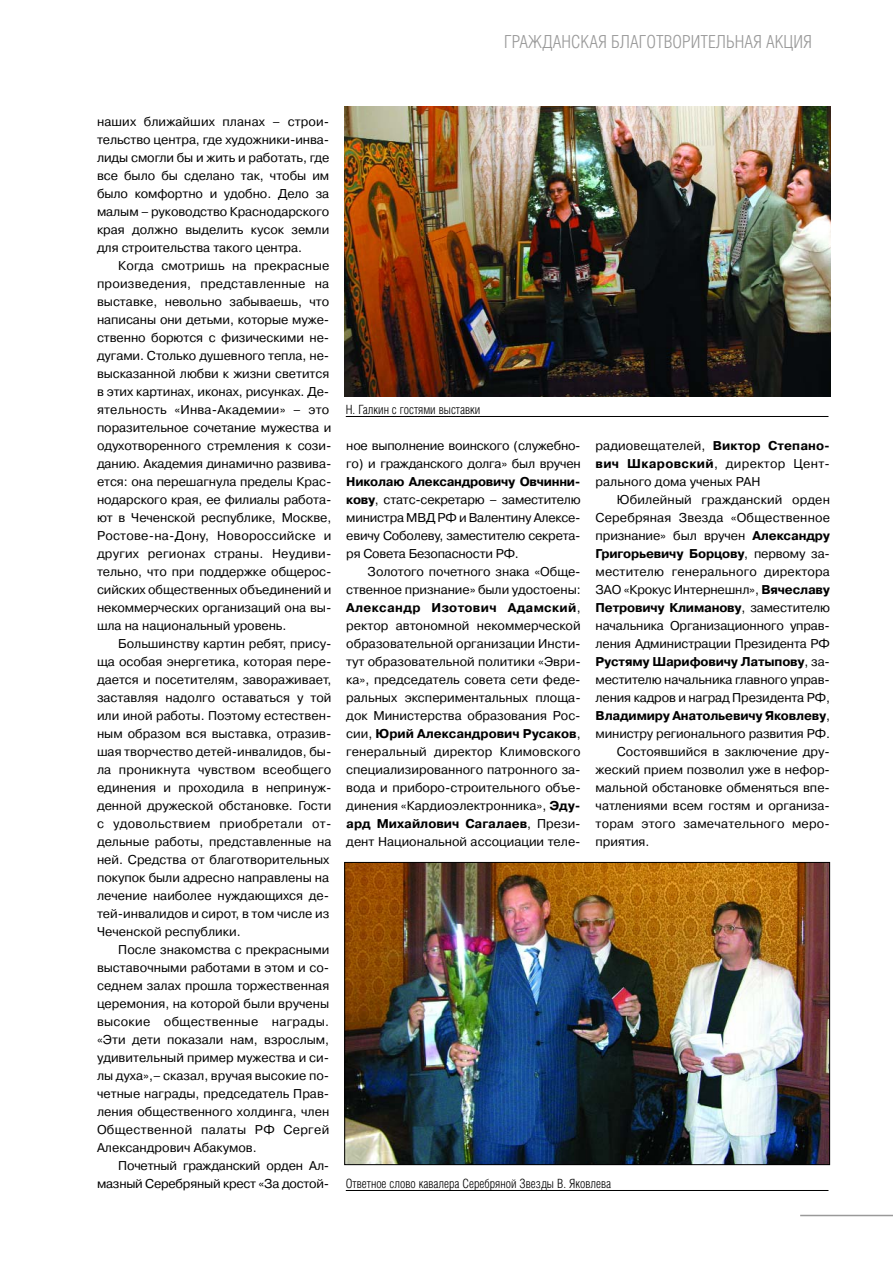
<style>
.page{position:relative;width:893px;height:1263px;background:#fff}
.page>*{position:absolute;margin:0;border:0;box-sizing:border-box;transform-origin:0 0}
.t1{font:300 18px "Helios Cond";color:#999}
.t2{font:12.75px/18px "Pragmatica C";color:#000;text-align:justify}
.t3{font:700 12.75px "Pragmatica C";letter-spacing:-.015em;color:#000}
.t4{font:300 12.75px "Helios Cond";color:#000}
.s1{font-weight:700}
.s2{font-weight:400}
</style>
<div class="page">
<hr style="left:800px;top:1215px;width:92px;height:1px;background:#999">
<img style="left:346px;top:864px;width:482px;height:299px">
<div style="left:344px;top:862px;width:486px;height:303px;border:1px solid #000"></div>
<img style="left:344px;top:106px;width:486px;height:290px">
<hr style="left:346px;top:416px;width:482px;height:1px;background:#000">
<hr style="left:346px;top:1190px;width:482px;height:1px;background:#000">
<h1 class="t1" style="left:504px;top:36px;width:309px">ГРАЖДАНСКАЯ БЛАГОТВОРИТЕЛЬНАЯ АКЦИЯ</h1>
<p class="t2" style="left:97px;top:113px;width:234px">наших ближайших планах – строи&shy;тельство центра, где художники-инва&shy;лиды смогли бы и жить и работать, где все было бы сделано так, чтобы им было комфортно и удобно. Дело за малым – руководство Краснодарского края должно выделить кусок земли для строительства такого центра.</p>
<p class="t2" style="left:97px;top:257px;width:236px;text-align:left;text-indent:21px">Когда смотришь на прекрасные произведения, представленные на выставке, невольно забываешь, что написаны они детьми, которые муже&shy;ственно борются с физическими не&shy;дугами. Столько душевного тепла, не&shy;высказанной любви к жизни светится в этих картинах, иконах, рисунках. Де&shy;ятельность «Инва-Академии» – это поразительное сочетание мужества и одухотворенного стремления к сози&shy;данию. Академия динамично развива&shy;ется: она перешагнула пределы Крас&shy;нодарского края, ее филиалы работа&shy;ют в Чеченской республике, Москве, Ростове-на-Дону, Новороссийске и других регионах страны. Неудиви&shy;тельно, что при поддержке общерос&shy;сийских общественных объединений и некоммерческих организаций она вы&shy;шла на национальный уровень.</p>
<p class="t2" style="left:97px;top:635px;width:236px;text-align:left;text-indent:21px">Большинству картин ребят, прису&shy;ща особая энергетика, которая пере&shy;дается и посетителям, завораживает, заставляя надолго оставаться у той или иной работы. Поэтому естествен&shy;ным образом вся выставка, отразив&shy;шая творчество детей-инвалидов, бы&shy;ла проникнута чувством всеобщего единения и проходила в непринуж&shy;денной дружеской обстановке. Гости с удовольствием приобретали от&shy;дельные работы, представленные на ней. Средства от благотворительных покупок были адресно направлены на лечение наиболее нуждающихся де&shy;тей-инвалидов и сирот, в том числе из Чеченской республики.</p>
<p class="t2" style="left:97px;top:941px;width:234px;text-indent:21px">После знакомства с прекрасными выставочными работами в этом и со&shy;седнем залах прошла торжественная церемония, на которой были вручены высокие общественные награды. «Эти дети показали нам, взрослым, удивительный пример мужества и си&shy;лы духа»,– сказал, вручая высокие по&shy;четные награды, председатель Прав&shy;ления общественного холдинга, член Общественной палаты РФ Сергей Александрович Абакумов.</p>
<p class="t2" style="left:97px;top:1157px;width:234px;text-align:right">Почетный гражданский орден Ал&shy;мазный Серебряный крест «За достой-</p>
<p class="t4" style="left:346px;top:406px;width:136px">Н. Галкин с гостями выставки</p>
<p class="t2" style="left:346px;top:437px;width:236px">ное выполнение воинского (служебно&shy;го) и гражданского долга» был вручен</p>
<p class="t2" style="left:346px;top:473px;width:236px"><span class="s1">Николаю Александровичу Овчинни&shy;кову</span>, статс-секретарю – заместителю министра МВД РФ и Валентину Алексе&shy;евичу Соболеву, заместителю секрета&shy;ря Совета Безопасности РФ.</p>
<p class="t2" style="left:346px;top:563px;width:236px;text-indent:21px">Золотого почетного знака «Обще&shy;ственное признание» были удостоены:<br><span class="s1">Александр Изотович Адамский</span>, ректор автономной некоммерческой образовательной организации Инсти&shy;тут образовательной политики «Эври&shy;ка», председатель совета сети феде&shy;ральных экспериментальных площа&shy;док Министерства образования Рос&shy;сии, <span class="s1">Юрий Александрович Русаков</span>, генеральный директор Климовского специализированного патронного за&shy;вода и приборо-строительного объе&shy;динения «Кардиоэлектронника», <span class="s1">Эду&shy;ард Михайлович Сагалаев</span>, Прези&shy;дент Национальной ассоциации теле-</p>
<p class="t2" style="left:595px;top:437px;width:236px">радиовещателей, <span class="s1">Виктор Степано&shy;вич Шкаровский</span>, директор Цент&shy;рального дома ученых РАН</p>
<p class="t2" style="left:617px;top:491px;width:215px">Юбилейный гражданский орден</p>
<p class="t2" style="left:595px;top:509px;width:236px">Серебряная Звезда «Общественное</p>
<p class="t2" style="left:595px;top:527px;width:236px">признание» был вручен <span class="s1">Александру</span></p>
<p class="t3" style="left:595px;top:548px;width:236px">Григорьевичу Борцову<span class="s2">, первому за-</span></p>
<p class="t2" style="left:595px;top:563px;width:236px">местителю генерального директора</p>
<p class="t2" style="left:595px;top:581px;width:236px">ЗАО «Крокус Интернешнл», <span class="s1">Вячеславу</span></p>
<p class="t3" style="left:595px;top:602px;width:236px">Петровичу Климанову<span class="s2">, заместителю</span></p>
<p class="t2" style="left:595px;top:617px;width:236px">начальника Организационного управ-</p>
<p class="t2" style="left:595px;top:635px;width:236px">ления Администрации Президента РФ</p>
<p class="t3" style="left:595px;top:656px;width:236px">Рустяму Шарифовичу Латыпову<span class="s2">, за-</span></p>
<p class="t2" style="left:595px;top:671px;width:236px">местителю начальника главного управ-</p>
<p class="t2" style="left:595px;top:689px;width:236px">ления кадров и наград Президента РФ,</p>
<p class="t3" style="left:595px;top:710px;width:236px">Владимиру Анатольевичу Яковлеву<span class="s2">,</span></p>
<p class="t2" style="left:595px;top:725px;width:236px">министру регионального развития РФ.</p>
<p class="t2" style="left:617px;top:743px;width:215px">Состоявшийся в заключение дру-</p>
<p class="t2" style="left:595px;top:761px;width:236px">жеский прием позволил уже в нефор-</p>
<p class="t2" style="left:595px;top:779px;width:236px">мальной обстановке обменяться впе-</p>
<p class="t2" style="left:595px;top:797px;width:236px">чатлениями всем гостям и организа-</p>
<p class="t2" style="left:595px;top:815px;width:236px">торам этого замечательного меро-</p>
<p class="t2" style="left:595px;top:833px;width:55px">приятия.</p>
<p class="t4" style="left:346px;top:1180px;width:267px">Ответное слово кавалера Серебряной Звезды В. Яковлева</p>
</div>
